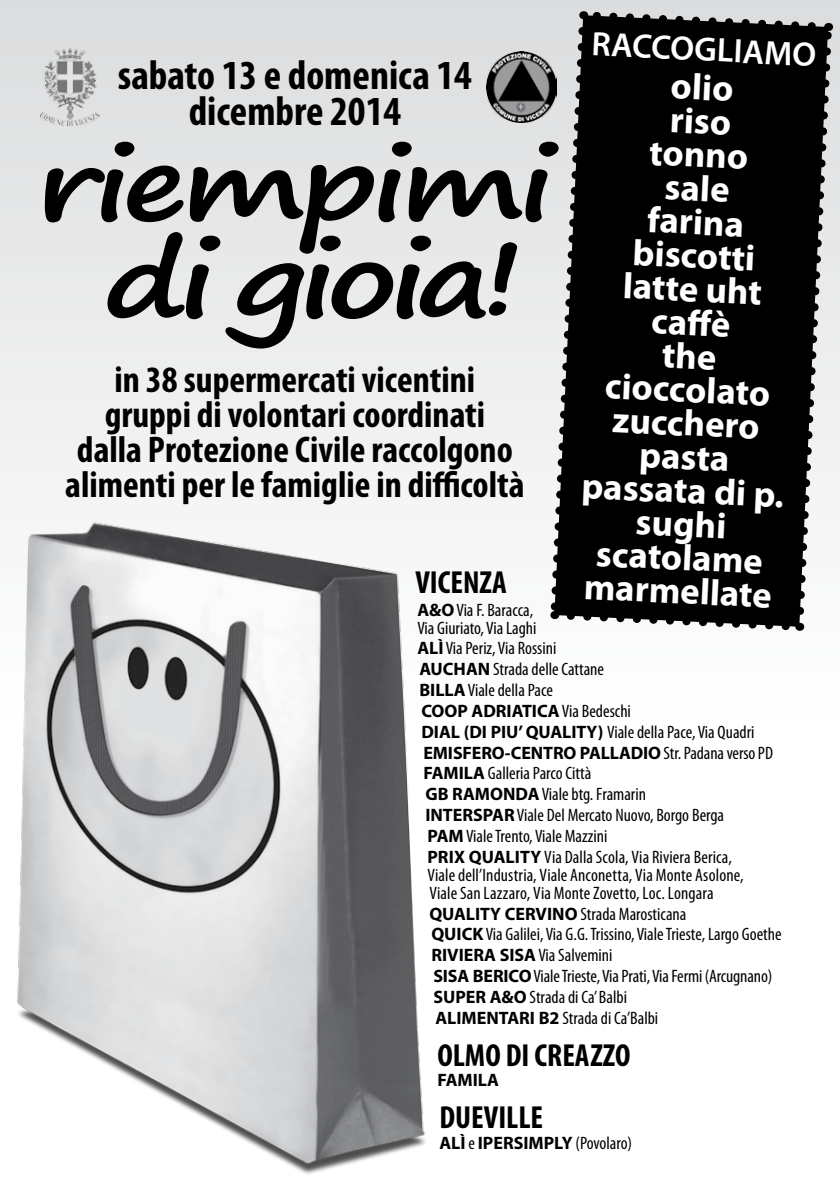
<style>
.page{position:relative;width:840px;height:1191px;background:#fff}
.page>*{position:absolute;margin:0;border:0;box-sizing:border-box;transform-origin:0 0}
.t1{font:700 102.4px "Segoe Print";letter-spacing:-.075em;color:#000;scale:1.25 1}
.t2{font:700 98.6px "Segoe Print";letter-spacing:-.05em;color:#000;scale:1.25 1}
.t3{font:700 condensed 41.6px/36px "Myriad Pro";color:#000;text-align:center}
.t4{font:700 condensed 37.4px/35.2px "Myriad Pro";color:#000;text-align:center}
.t5{font:700 36.8px/33.6px "Myriad Pro";color:#fff;text-align:center}
.t6{font:600 34px "Myriad Pro";color:#fff}
.t7{font:700 condensed 32px "Myriad Pro";color:#000}
.t8{font:condensed 18px/20.8px "Myriad Pro";color:#000}
.t9{font:700 18px "Myriad Pro";color:#000}
.s1{font-weight:700;font-stretch:normal}
.s2{font-weight:400;font-stretch:condensed}
</style>
<div class="page">
<div style="left:0;top:0;width:839px;height:1191px;background:linear-gradient(to bottom,#e1e2e2,#fff)"></div>
<img style="left:3px;top:513px;width:431px;height:662px">
<img style="left:486px;top:52px;width:60px;height:70px">
<img style="left:40px;top:48px;width:59px;height:78px">
<svg style="left:546px;top:7px;width:289px;height:628px;background:#282828"></svg>
<h3 class="t6" style="left:592px;top:22px;width:226px;rotate:3deg">RACCOGLIAMO</h3>
<h3 class="t5" style="left:603px;top:64px;width:204px;rotate:3deg">olio<br>riso<br>tonno<br>sale<br>farina biscotti latte uht<br>caff è<br>the cioccolato zucchero pasta passata di p. sughi scatolame marmellate</h3>
<h3 class="t3" style="left:118px;top:56px;width:355px">sabato 13 e domenica 14 dicembre 2014</h3>
<h2 class="t2" style="left:36px;top:94px;width:415px">riempimi</h2>
<h1 class="t1" style="left:103px;top:186px;width:337px">di gioia!</h1>
<h3 class="t4" style="left:65px;top:361px;width:460px">in 38 supermercati vicentini<br>gruppi di volontari coordinati<br>dalla Protezione Civile raccolgono alimenti per le famiglie in difficoltà</h3>
<h3 class="t7" style="left:415px;top:562px;width:93px">VICENZA</h3>
<p class="t8" style="left:417px;top:600px;width:121px;line-height:18px"><span class="s1">A&amp;O</span> Via F. Baracca,<br>Via Giuriato, Via Laghi</p>
<p class="t8" style="left:417px;top:638px;width:140px"><span class="s1">ALÌ</span> Via Periz, Via Rossini</p>
<p class="t8" style="left:419px;top:658px;width:186px"><span class="s1">AUCHAN</span> Strada delle Cattane</p>
<p class="t8" style="left:419px;top:679px;width:135px"><span class="s1">BILLA</span> Viale della Pace</p>
<p class="t9" style="left:421px;top:699px;width:211px">COOP ADRIATICA <span class="s2">Via Bedeschi</span></p>
<p class="t8" style="left:421px;top:721px;width:334px"><span class="s1">DIAL (DI PIU’ QUALITY)</span> Viale della Pace, Via Quadri</p>
<p class="t9" style="left:423px;top:741px;width:351px">EMISFERO-CENTRO PALLADIO <span class="s2">Str. Padana verso PD</span></p>
<p class="t8" style="left:423px;top:763px;width:169px"><span class="s1">FAMILA</span> Galleria Parco Città</p>
<p class="t8" style="left:425px;top:783px;width:222px"><span class="s1">GB RAMONDA</span> Viale btg. Framarin</p>
<p class="t8" style="left:425px;top:804px;width:300px"><span class="s1">INTERSPAR</span> Viale Del Mercato Nuovo, Borgo Berga</p>
<p class="t8" style="left:427px;top:825px;width:181px"><span class="s1">PAM</span> Viale Trento, Viale Mazzini</p>
<p class="t8" style="left:427px;top:846px;width:306px"><span class="s1">PRIX QUALITY</span> Via Dalla Scola, Via Riviera Berica,</p>
<p class="t8" style="left:427px;top:865px;width:318px;line-height:18px">Viale dell’Industria, Viale Anconetta, Via Monte Asolone,<br>Viale San Lazzaro, Via Monte Zovetto, Loc. Longara</p>
<p class="t8" style="left:429px;top:903px;width:353px"><span class="s1">QUALITY CERVINO</span> Strada Marosticana<br><span class="s1">QUICK</span> Via Galilei, Via G.G. Trissino, Viale Trieste, Largo Goethe <span class="s1">RIVIERA SISA</span> Via Salvemini<br><span class="s1">SISA BERICO</span> Viale Trieste, Via Prati, Via Fermi (Arcugnano)<br><span class="s1">SUPER A&amp;O</span> Strada di Ca’ Balbi<br><span class="s1">ALIMENTARI B2</span> Strada di Ca’Balbi</p>
<h3 class="t7" style="left:437px;top:1035px;width:194px">OLMO DI CREAZZO</h3>
<p class="t9" style="left:437px;top:1068px;width:63px">FAMILA</p>
<h3 class="t7" style="left:439px;top:1097px;width:105px">DUEVILLE</h3>
<p class="t9" style="left:439px;top:1131px;width:194px">ALÌ <span class="s2">e</span> IPERSIMPLY <span class="s2">(Povolaro)</span></p>
</div>
